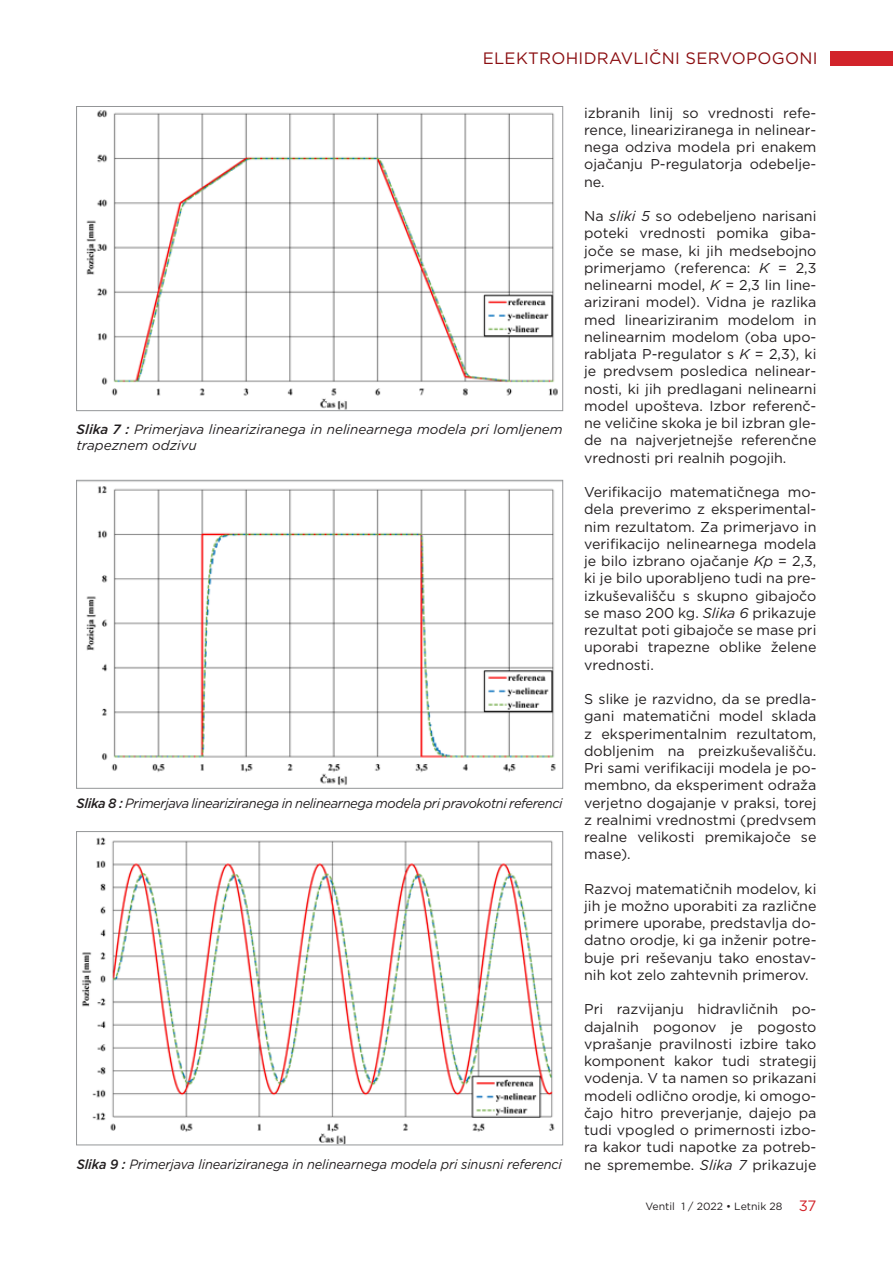
<style>
.page{position:relative;width:893px;height:1263px;background:#fff}
.page>*{position:absolute;margin:0;border:0;box-sizing:border-box;transform-origin:0 0}
.t1{font:16.5px "Gotham";letter-spacing:.02em;color:#8b0e11}
.t2{font:15px "Gotham";color:#d2232a}
.t3{font:14.25px/17.2px "Gotham";color:#231f20;text-align:justify}
.t4{font:italic 13.5px/16.2px "Gotham";letter-spacing:-.01em;color:#231f20}
.t5{font:italic 13.5px "Gotham";letter-spacing:-.03em;color:#231f20;scale:.96 1}
.t6{font:italic 13.5px "Gotham";letter-spacing:-.01em;color:#231f20;scale:.95 1}
.t7{font:10.5px "Gotham";color:#231f20}
.s1{font-weight:500}
.s2{font-style:italic}
</style>
<div class="page">
<div style="left:831px;top:51px;width:62px;height:14px;background:#d2232a"></div>
<img style="left:86px;top:110px;width:472px;height:299px">
<div style="left:76px;top:106px;width:487px;height:305px;border:1px solid #949698"></div>
<img style="left:86px;top:486px;width:470px;height:300px">
<div style="left:76px;top:480px;width:487px;height:308px;border:1px solid #949698"></div>
<img style="left:82px;top:837px;width:473px;height:306px">
<div style="left:76px;top:831px;width:487px;height:314px;border:1px solid #949698"></div>
<p class="t1" style="left:483px;top:48px;width:336px">ELEKTROHIDRAVLIČNI SERVOPOGONI</p>
<p class="t4" style="left:77px;top:421px;width:488px"><span class="s1">Slika 7 :</span> Primerjava lineariziranega in nelinearnega modela pri lomljenem trapeznem odzivu</p>
<p class="t5" style="left:77px;top:794px;width:508px"><span class="s1">Slika 8 :</span> Primerjava lineariziranega in nelinearnega modela pri pravokotni referenci</p>
<p class="t6" style="left:77px;top:1155px;width:512px"><span class="s1">Slika 9 :</span> Primerjava lineariziranega in nelinearnega modela pri sinusni referenci</p>
<p class="t3" style="left:584px;top:104px;width:234px">izbranih linij so vrednosti refe&shy;rence, lineariziranega in nelinear&shy;nega odziva modela pri enakem ojačanju P-regulatorja odebelje&shy;ne.</p>
<p class="t3" style="left:584px;top:207px;width:234px">Na <span class="s2">sliki 5</span> so odebeljeno narisani poteki vrednosti pomika giba&shy;joče se mase, ki jih medsebojno primerjamo (referenca: <span class="s2">K</span> = 2,3 nelinearni model, <span class="s2">K</span> = 2,3 lin line&shy;arizirani model). Vidna je razlika med lineariziranim modelom in nelinearnim modelom (oba upo&shy;rabljata P-regulator s <span class="s2">K</span> = 2,3), ki je predvsem posledica nelinear&shy;nosti, ki jih predlagani nelinearni model upošteva. Izbor referenč&shy;ne veličine skoka je bil izbran gle&shy;de na najverjetnejše referenčne vrednosti pri realnih pogojih.</p>
<p class="t3" style="left:584px;top:483px;width:234px">Verifikacijo matematičnega mo&shy;dela preverimo z eksperimental&shy;nim rezultatom. Za primerjavo in verifikacijo nelinearnega modela je bilo izbrano ojačanje <span class="s2">Kp</span> = 2,3, ki je bilo uporabljeno tudi na pre&shy;izkuševališču s skupno gibajočo se maso 200 kg. <span class="s2">Slika 6</span> prikazuje rezultat poti gibajoče se mase pri uporabi trapezne oblike želene vrednosti.</p>
<p class="t3" style="left:584px;top:690px;width:234px">S slike je razvidno, da se predla&shy;gani matematični model sklada z eksperimentalnim rezultatom, dobljenim na preizkuševališču.<br>Pri sami verifikaciji modela je po&shy;membno, da eksperiment odraža verjetno dogajanje v praksi, torej z realnimi vrednostmi (predvsem realne velikosti premikajoče se mase).</p>
<p class="t3" style="left:584px;top:880px;width:234px">Razvoj matematičnih modelov, ki jih je možno uporabiti za različne primere uporabe, predstavlja do&shy;datno orodje, ki ga inženir potre&shy;buje pri reševanju tako enostav&shy;nih kot zelo zahtevnih primerov.</p>
<p class="t3" style="left:584px;top:1000px;width:234px">Pri razvijanju hidravličnih po&shy;dajalnih pogonov je pogosto vprašanje pravilnosti izbire tako komponent kakor tudi strategij vodenja. V ta namen so prikazani modeli odlično orodje, ki omogo&shy;čajo hitro preverjanje, dajejo pa tudi vpogled o primernosti izbo&shy;ra kakor tudi napotke za potreb&shy;ne spremembe. <span class="s2">Slika 7</span> prikazuje</p>
<p class="t2" style="left:799px;top:1196px;width:19px">37</p>
<p class="t7" style="left:645px;top:1199px;width:138px">Ventil 1 / 2022 • Letnik 28</p>
</div>
